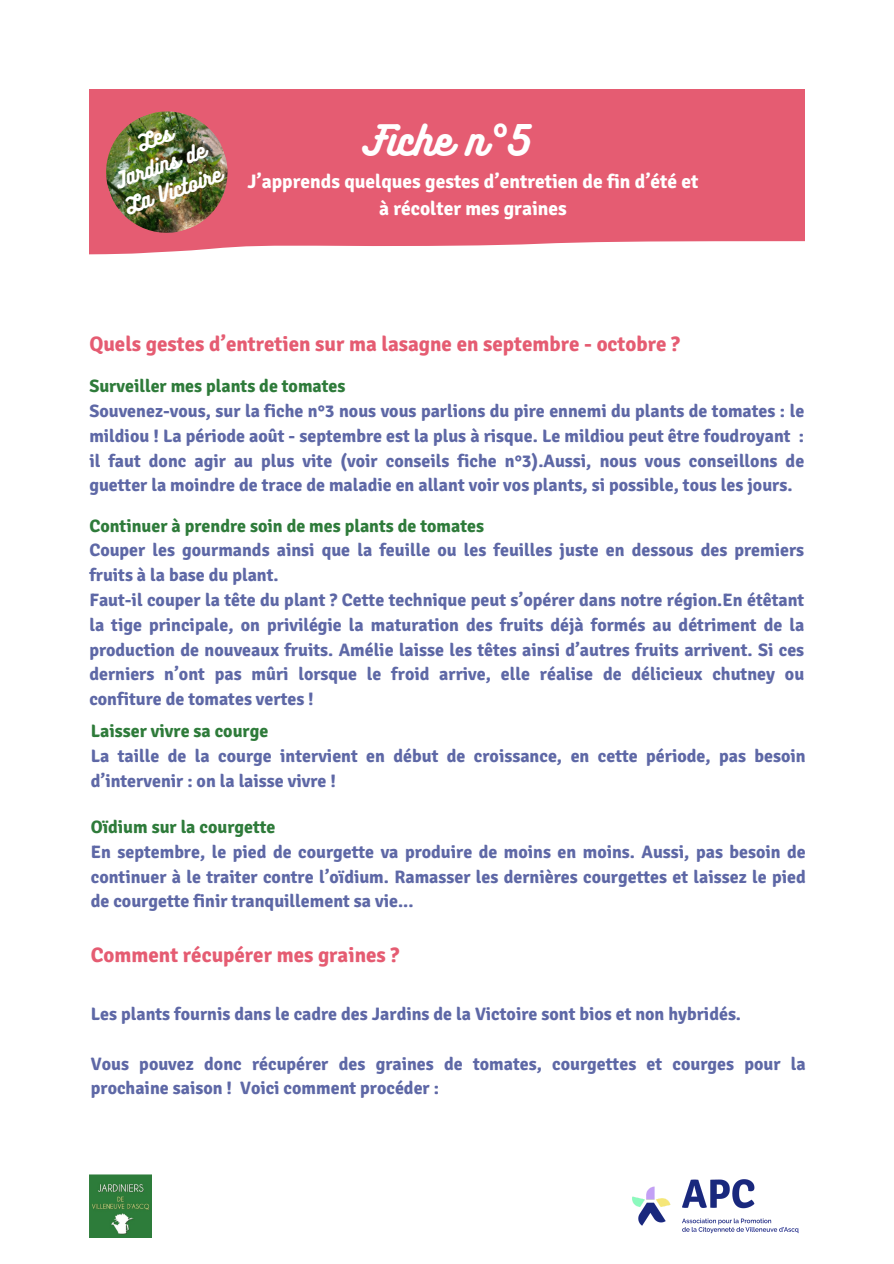
<style>
.page{position:relative;width:894px;height:1264px;background:#fff}
.page>*{position:absolute;margin:0;border:0;box-sizing:border-box;transform-origin:0 0}
.t1{font:37.5px "Bukhari Script";color:#fff}
.t2{font:700 21px "Signika";color:#e55c72}
.t3{font:19.8px/27.6px "Bukhari Script";color:#fff;text-align:center}
.t4{font:700 19.5px/27px "Signika";color:#fff;text-align:center}
.t5{font:700 18px/24.8px "Signika";color:#5e68a6;text-align:justify}
.t6{font:700 18px "Signika";color:#2e7b3a}
</style>
<div class="page">
<div style="left:89px;top:89px;width:715px;height:165px;background:#e55c72"></div>
<img style="left:98px;top:104px;width:137px;height:136px">
<img style="left:89px;top:1174px;width:62px;height:63px">
<img style="left:632px;top:1179px;width:167px;height:55px">
<p class="t3" style="left:102px;top:140px;width:103px;rotate:-19deg">Les<br>Jardins de<br>La Victoire</p>
<h2 class="t1" style="left:362px;top:116px;width:170px">Fiche n°5</h2>
<h2 class="t4" style="left:247px;top:168px;width:452px">J’apprends quelques gestes d’entretien de fin d’été et à récolter mes graines</h2>
<p class="t2" style="left:89px;top:331px;width:592px">Quels gestes d’entretien sur ma lasagne en septembre - octobre ?</p>
<p class="t6" style="left:89px;top:375px;width:257px">Surveiller mes plants de tomates</p>
<p class="t5" style="left:89px;top:399px;width:716px">Souvenez-vous, sur la fiche n°3 nous vous parlions du pire ennemi du plants de tomates : le mildiou ! La période août - septembre est la plus à risque. Le mildiou peut être foudroyant : il faut donc agir au plus vite (voir conseils fiche n°3).Aussi, nous vous conseillons de guetter la moindre de trace de maladie en allant voir vos plants, si possible, tous les jours.</p>
<p class="t6" style="left:89px;top:515px;width:396px">Continuer à prendre soin de mes plants de tomates</p>
<p class="t5" style="left:89px;top:538px;width:716px">Couper les gourmands ainsi que la feuille ou les feuilles juste en dessous des premiers fruits à la base du plant.</p>
<p class="t5" style="left:89px;top:587px;width:716px">Faut-il couper la tête du plant ? Cette technique peut s’opérer dans notre région.En étêtant la tige principale, on privilégie la maturation des fruits déjà formés au détriment de la production de nouveaux fruits. Amélie laisse les têtes ainsi d’autres fruits arrivent. Si ces derniers n’ont pas mûri lorsque le froid arrive, elle réalise de délicieux chutney ou confiture de tomates vertes !</p>
<p class="t6" style="left:91px;top:720px;width:179px">Laisser vivre sa courge</p>
<p class="t5" style="left:91px;top:744px;width:716px">La taille de la courge intervient en début de croissance, en cette période, pas besoin d’intervenir : on la laisse vivre !</p>
<h2 class="t6" style="left:91px;top:816px;width:186px">Oïdium sur la courgette</h2>
<p class="t5" style="left:91px;top:839px;width:716px">En septembre, le pied de courgette va produire de moins en moins. Aussi, pas besoin de continuer à le traiter contre l’oïdium. Ramasser les dernières courgettes et laissez le pied de courgette finir tranquillement sa vie...</p>
<p class="t2" style="left:91px;top:942px;width:310px">Comment récupérer mes graines ?</p>
<p class="t5" style="left:91px;top:1001px;width:651px">Les plants fournis dans le cadre des Jardins de la Victoire sont bios et non hybridés.</p>
<p class="t5" style="left:91px;top:1051px;width:716px">Vous pouvez donc récupérer des graines de tomates, courgettes et courges pour la prochaine saison ! Voici comment procéder :</p>
</div>
